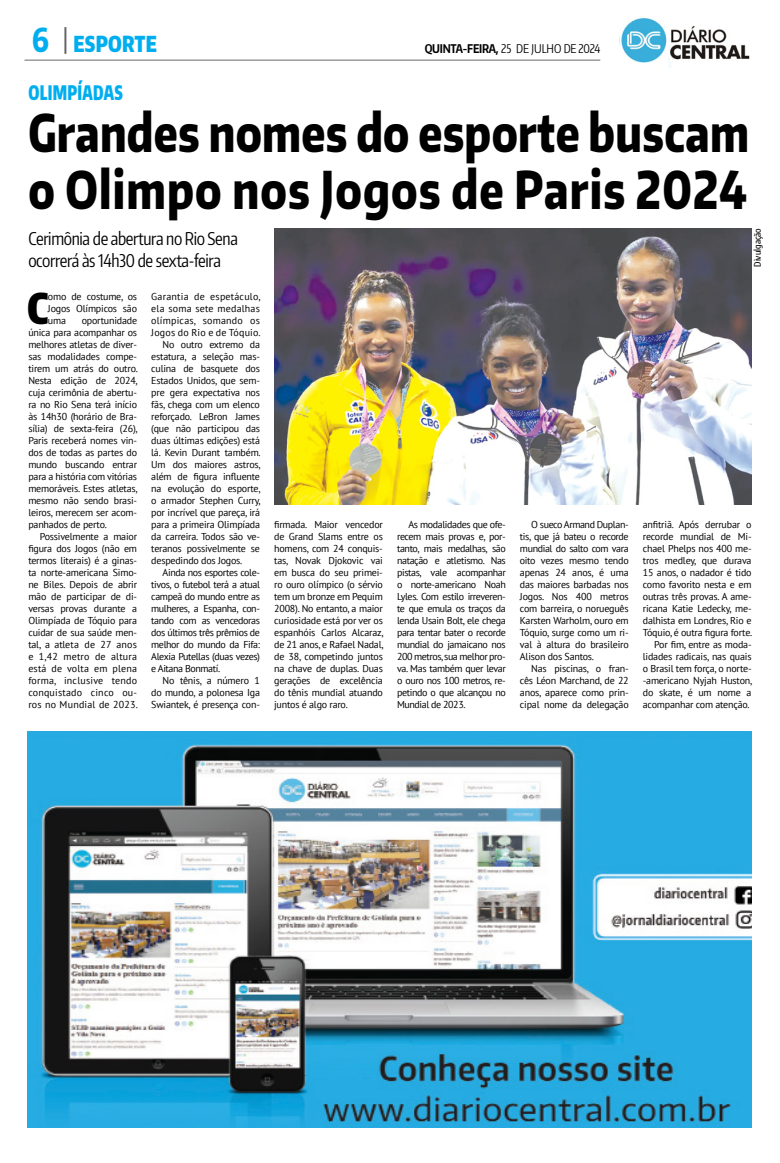
<style>
.page{position:relative;width:780px;height:1163px;background:#fff}
.page>*{position:absolute;margin:0;border:0;box-sizing:border-box;transform-origin:0 0}
.t1{font:800 52px/57px "Encode Sans Narrow";letter-spacing:.005em;color:#000;scale:.81 1}
.t2{font:900 42.4px "Encode Sans Compressed";color:#000}
.t3{font:900 22px "Encode Sans Compressed";letter-spacing:.01em;color:#00aeef;scale:.91 1}
.t4{font:900 20px "Encode Sans Compressed";letter-spacing:.02em;color:#00aeef;scale:.8 1}
.t5{font:17.5px/22px "Encode Sans Compressed";letter-spacing:-.02em;color:#000}
.t6{font:12px "Encode Sans Compressed";color:#000}
.t7{font:10px/12px "PT Sans";letter-spacing:-.02em;color:#000;text-align:justify}
.t8{font:10px "PT Sans";letter-spacing:-.04em;color:#000}
.t9{font:10px "PT Sans";letter-spacing:.02em;color:#000}
.t10{font:500 9px "Encode Sans Compressed";color:#000}
.s1{font-weight:800;font-size:33px}
.s2{font-weight:700}
</style>
<div class="page">
<img style="left:670px;top:26px;width:80px;height:34px">
<img style="left:619px;top:18px;width:48px;height:45px">
<hr style="left:24px;top:60px;width:576px;height:1px;background:#000">
<hr style="left:64px;top:27px;width:2px;height:27px;background:#000">
<img style="left:28px;top:731px;width:723px;height:396px">
<img style="left:274px;top:228px;width:477px;height:277px">
<p class="t3" style="left:32px;top:30px;width:139px"><span class="s1">6</span> ESPORTE</p>
<p class="t6" style="left:424px;top:41px;width:177px"><span class="s2">QUINTA-FEIRA,</span> 25 de julho DE 2024</p>
<p class="t4" style="left:28px;top:79px;width:120px">OLIMPÍADAS</p>
<p class="t1" style="left:28px;top:102px;width:891px">Grandes nomes do esporte buscam o Olimpo nos Jogos de Paris 2024</p>
<p class="t5" style="left:28px;top:227px;width:211px">Cerimônia de abertura no Rio Sena ocorrerá às 14h30 de sexta-feira</p>
<p class="t10" style="left:751px;top:267px;width:40px;rotate:-90deg">Divulgação</p>
<p class="t2" style="left:27px;top:280px;width:23px">C</p>
<p class="t7" style="left:48px;top:290px;width:91px">omo de costume, os Jogos Olímpicos são uma</p>
<p class="t7" style="left:82px;top:314px;width:57px">oportunidade</p>
<p class="t7" style="left:28px;top:326px;width:110px">única para acompanhar os</p>
<p class="t7" style="left:28px;top:338px;width:110px">melhores atletas de diver-</p>
<p class="t7" style="left:28px;top:350px;width:110px">sas modalidades compe-</p>
<p class="t7" style="left:28px;top:362px;width:111px">tirem um atrás do outro.</p>
<p class="t7" style="left:28px;top:374px;width:111px">Nesta edição de 2024,</p>
<p class="t7" style="left:28px;top:386px;width:110px">cuja cerimônia de abertu-</p>
<p class="t7" style="left:28px;top:398px;width:110px">ra no Rio Sena terá início</p>
<p class="t7" style="left:28px;top:410px;width:110px">às 14h30 (horário de Bra-</p>
<p class="t7" style="left:28px;top:422px;width:111px">sília) de sexta-feira (26),</p>
<p class="t7" style="left:28px;top:434px;width:110px">Paris receberá nomes vin-</p>
<p class="t7" style="left:28px;top:446px;width:110px">dos de todas as partes do</p>
<p class="t7" style="left:28px;top:458px;width:110px">mundo buscando entrar</p>
<p class="t7" style="left:28px;top:470px;width:110px">para a história com vitórias</p>
<p class="t7" style="left:28px;top:482px;width:111px">memoráveis. Estes atletas,</p>
<p class="t7" style="left:28px;top:494px;width:110px">mesmo não sendo brasi-</p>
<p class="t7" style="left:28px;top:506px;width:110px">leiros, merecem ser acom-</p>
<p class="t7" style="left:28px;top:518px;width:80px">panhados de perto.</p>
<p class="t7" style="left:40px;top:530px;width:99px">Possivelmente a maior</p>
<p class="t7" style="left:28px;top:542px;width:110px">figura dos Jogos (não em</p>
<p class="t7" style="left:28px;top:554px;width:110px">termos literais) é a ginas-</p>
<p class="t7" style="left:28px;top:566px;width:110px">ta norte-americana Simo-</p>
<p class="t7" style="left:28px;top:578px;width:110px">ne Biles. Depois de abrir</p>
<p class="t7" style="left:28px;top:590px;width:110px">mão de participar de di-</p>
<p class="t7" style="left:28px;top:602px;width:110px">versas provas durante a</p>
<p class="t7" style="left:28px;top:614px;width:110px">Olimpíada de Tóquio para</p>
<p class="t7" style="left:28px;top:626px;width:110px">cuidar de sua saúde men-</p>
<p class="t9" style="left:28px;top:638px;width:110px">tal, a atleta de 27 anos</p>
<p class="t9" style="left:28px;top:650px;width:110px">e 1,42 metro de altura</p>
<p class="t9" style="left:28px;top:662px;width:110px">está de volta em plena</p>
<p class="t9" style="left:28px;top:674px;width:110px">forma, inclusive tendo</p>
<p class="t9" style="left:28px;top:686px;width:110px">conquistado cinco ou-</p>
<p class="t9" style="left:28px;top:698px;width:111px">ros no Mundial de 2023.</p>
<p class="t9" style="left:151px;top:290px;width:111px">Garantia de espetáculo,</p>
<p class="t9" style="left:151px;top:302px;width:110px">ela soma sete medalhas</p>
<p class="t9" style="left:151px;top:314px;width:110px">olímpicas, somando os</p>
<p class="t9" style="left:151px;top:326px;width:111px">Jogos do Rio e de Tóquio.</p>
<p class="t7" style="left:163px;top:338px;width:99px">No outro extremo da</p>
<p class="t7" style="left:151px;top:350px;width:110px">estatura, a seleção mas-</p>
<p class="t7" style="left:151px;top:362px;width:110px">culina de basquete dos</p>
<p class="t7" style="left:151px;top:374px;width:110px">Estados Unidos, que sem-</p>
<p class="t7" style="left:151px;top:386px;width:110px">pre gera expectativa nos</p>
<p class="t7" style="left:151px;top:398px;width:110px">fãs, chega com um elenco</p>
<p class="t7" style="left:151px;top:410px;width:110px">reforçado. LeBron James</p>
<p class="t7" style="left:151px;top:422px;width:110px">(que não participou das</p>
<p class="t7" style="left:151px;top:434px;width:110px">duas últimas edições) está</p>
<p class="t7" style="left:151px;top:446px;width:111px">lá. Kevin Durant também.</p>
<p class="t7" style="left:151px;top:458px;width:111px">Um dos maiores astros,</p>
<p class="t7" style="left:151px;top:470px;width:110px">além de figura influente</p>
<p class="t7" style="left:151px;top:482px;width:111px">na evolução do esporte,</p>
<p class="t7" style="left:151px;top:494px;width:111px">o armador Stephen Curry,</p>
<p class="t7" style="left:151px;top:506px;width:110px">por incrível que pareça, irá</p>
<p class="t7" style="left:151px;top:518px;width:110px">para a primeira Olimpíada</p>
<p class="t7" style="left:151px;top:530px;width:110px">da carreira. Todos são ve-</p>
<p class="t7" style="left:151px;top:542px;width:110px">teranos possivelmente se</p>
<p class="t7" style="left:151px;top:554px;width:93px">despedindo dos Jogos.</p>
<p class="t8" style="left:163px;top:566px;width:99px">Ainda nos esportes cole-</p>
<p class="t8" style="left:151px;top:578px;width:110px">tivos, o futebol terá a atual</p>
<p class="t8" style="left:151px;top:590px;width:110px">campeã do mundo entre as</p>
<p class="t8" style="left:151px;top:602px;width:110px">mulheres, a Espanha, con-</p>
<p class="t8" style="left:151px;top:614px;width:110px">tando com as vencedoras</p>
<p class="t8" style="left:151px;top:626px;width:110px">dos últimos três prêmios de</p>
<p class="t8" style="left:151px;top:638px;width:110px">melhor do mundo da Fifa:</p>
<p class="t8" style="left:151px;top:650px;width:110px">Alexia Putellas (duas vezes)</p>
<p class="t8" style="left:151px;top:662px;width:70px">e Aitana Bonmatí.</p>
<p class="t7" style="left:163px;top:674px;width:99px">No tênis, a número 1</p>
<p class="t7" style="left:151px;top:686px;width:110px">do mundo, a polonesa Iga</p>
<p class="t7" style="left:151px;top:698px;width:110px">Swiantek, é presença con-</p>
<p class="t7" style="left:274px;top:518px;width:111px">firmada. Maior vencedor de Grand Slams entre os homens, com 24 conquis&shy;tas, Novak Djokovic vai em busca do seu primei&shy;ro ouro olímpico (o sérvio tem um bronze em Pequim 2008). No entanto, a maior curiosidade está por ver os espanhóis Carlos Alcaraz, de 21 anos, e Rafael Nadal, de 38, competindo juntos na chave de duplas. Duas gerações de excelência do tênis mundial atuando juntos é algo raro.</p>
<p class="t7" style="left:397px;top:518px;width:110px;text-indent:11px">As modalidades que ofe&shy;recem mais provas e, por&shy;tanto, mais medalhas, são natação e atletismo. Nas pistas, vale acompanhar o norte-americano Noah Lyles. Com estilo irreveren&shy;te que emula os traços da lenda Usain Bolt, ele chega para tentar bater o recorde mundial do jamaicano nos 200 metros, sua melhor pro&shy;va. Mas também quer levar o ouro nos 100 metros, re&shy;petindo o que alcançou no Mundial de 2023.</p>
<p class="t8" style="left:531px;top:518px;width:99px">O sueco Armand Duplan-</p>
<p class="t8" style="left:520px;top:530px;width:110px">tis, que já bateu o recorde</p>
<p class="t8" style="left:520px;top:542px;width:110px">mundial do salto com vara</p>
<p class="t7" style="left:520px;top:554px;width:110px">oito vezes mesmo tendo</p>
<p class="t7" style="left:520px;top:566px;width:110px">apenas 24 anos, é uma</p>
<p class="t7" style="left:520px;top:578px;width:110px">das maiores barbadas nos</p>
<p class="t7" style="left:520px;top:590px;width:110px">Jogos. Nos 400 metros</p>
<p class="t7" style="left:520px;top:602px;width:110px">com barreira, o norueguês</p>
<p class="t7" style="left:520px;top:614px;width:110px">Karsten Warholm, ouro em</p>
<p class="t7" style="left:520px;top:626px;width:110px">Tóquio, surge como um ri-</p>
<p class="t7" style="left:520px;top:638px;width:110px">val à altura do brasileiro</p>
<p class="t7" style="left:520px;top:650px;width:76px">Alison dos Santos.</p>
<p class="t7" style="left:531px;top:662px;width:99px">Nas piscinas, o fran-</p>
<p class="t7" style="left:520px;top:674px;width:110px">cês Léon Marchand, de 22</p>
<p class="t7" style="left:520px;top:686px;width:110px">anos, aparece como prin-</p>
<p class="t7" style="left:520px;top:698px;width:110px">cipal nome da delegação</p>
<p class="t7" style="left:643px;top:518px;width:111px;text-align:right">anfitriã. Após derrubar o recorde mundial de Mi&shy;chael Phelps nos 400 me&shy;tros medley, que durava<br>15 anos, o nadador é tido como favorito nesta e em outras três provas. A ame&shy;ricana Katie Ledecky, me&shy;dalhista em Londres, Rio e<br>Tóquio, é outra figura forte.<br>Por fim, entre as moda&shy;lidades radicais, nas quais o Brasil tem força, o norte--americano Nyjah Huston, do skate, é um nome a acompanhar com atenção.</p>
</div>
